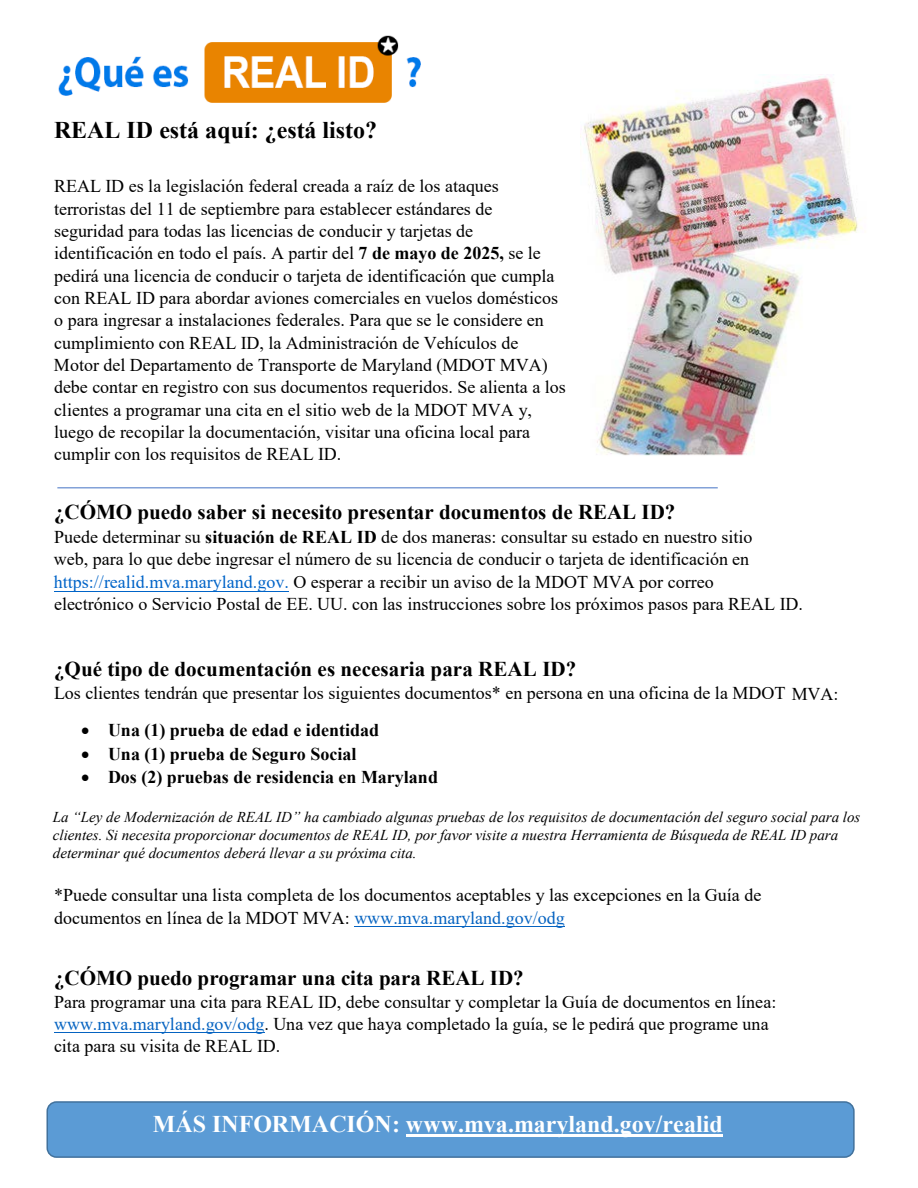
<style>
.page{position:relative;width:918px;height:1188px;background:#fff}
.page>*{position:absolute;margin:0;border:0;box-sizing:border-box;transform-origin:0 0}
.t1{font:700 24px "Times New Roman";color:#fff}
.t2{font:700 24px "Times New Roman";color:#000}
.t3{font:700 21px "Times New Roman";color:#000}
.t4{font:18px/22.4px "Times New Roman";color:#000}
.t5{font:700 18px "Times New Roman";color:#000}
.t6{font:italic 15px/18px "Times New Roman";color:#000}
.s1{font-weight:700}
.s2{color:#0064c8}
.s3{color:#0563c1}
</style>
<div class="page">
<img style="left:58px;top:35px;width:363px;height:68px">
<hr style="left:354px;top:926px;width:211px;height:1px;background:#0563c1">
<hr style="left:54px;top:1032px;width:210px;height:1px;background:#0563c1">
<img style="left:580px;top:74px;width:282px;height:382px">
<hr style="left:57px;top:487px;width:661px;height:1px;background:#4472c4">
<div style="left:47px;top:1102px;width:807px;height:55px;background:#5b9bd5;border-radius:9px"></div>
<div style="left:46px;top:1101px;width:809px;height:57px;border:2px solid #41719c;border-radius:9px"></div>
<hr style="left:406px;top:1134px;width:317px;height:3px;background:#fff">
<hr style="left:54px;top:591px;width:235px;height:1px;background:#0064c8">
<h1 class="t2" style="left:54px;top:113px;width:325px">REAL ID está aquí: ¿está listo?</h1>
<p class="t4" style="left:54px;top:174px;width:513px">REAL ID es la legislación federal creada a raíz de los ataques terroristas del 11 de septiembre para establecer estándares de seguridad para todas las licencias de conducir y tarjetas de identificación en todo el país. A partir del <span class="s1">7 de mayo de 2025,</span> se le pedirá una licencia de conducir o tarjeta de identificación que cumpla con REAL ID para abordar aviones comerciales en vuelos domésticos o para ingresar a instalaciones federales. Para que se le considere en cumplimiento con REAL ID, la Administración de Vehículos de Motor del Departamento de Transporte de Maryland (MDOT MVA) debe contar en registro con sus documentos requeridos. Se alienta a los clientes a programar una cita en el sitio web de la MDOT MVA y, luego de recopilar la documentación, visitar una oficina local para cumplir con los requisitos de REAL ID.</p>
<p class="t3" style="left:54px;top:497px;width:623px">¿CÓMO puedo saber si necesito presentar documentos de REAL ID?</p>
<p class="t4" style="left:54px;top:525px;width:750px">Puede determinar su <span class="s1">situación de REAL ID</span> de dos maneras: consultar su estado en nuestro sitio<br>web, para lo que debe ingresar el número de su licencia de conducir o tarjeta de identificación en <span class="s2">https://realid.mva.maryland.gov.</span> O esperar a recibir un aviso de la MDOT MVA por correo<br>electrónico o Servicio Postal de EE. UU. con las instrucciones sobre los próximos pasos para REAL ID.</p>
<p class="t3" style="left:54px;top:654px;width:524px">¿Qué tipo de documentación es necesaria para REAL ID?</p>
<p class="t4" style="left:54px;top:682px;width:786px">Los clientes tendrán que presentar los siguientes documentos* en persona en una oficina de la MDOT MVA:</p>
<p class="t5" style="left:81px;top:717px;width:300px">• Una (1) prueba de edad e identidad</p>
<p class="t5" style="left:81px;top:741px;width:277px">• Una (1) prueba de Seguro Social</p>
<p class="t5" style="left:81px;top:764px;width:359px">• Dos (2) pruebas de residencia en Maryland</p>
<p class="t6" style="left:53px;top:807px;width:809px">La “Ley de Modernización de REAL ID” ha cambiado algunas pruebas de los requisitos de documentación del seguro social para los clientes. Si necesita proporcionar documentos de REAL ID, por favor visite a nuestra Herramienta de Búsqueda de REAL ID para determinar qué documentos deberá llevar a su próxima cita.</p>
<p class="t4" style="left:54px;top:884px;width:709px">*Puede consultar una lista completa de los documentos aceptables y las excepciones en la Guía de documentos en línea de la MDOT MVA: <span class="s3">www.mva.maryland.gov/odg</span></p>
<p class="t3" style="left:54px;top:962px;width:471px">¿CÓMO puedo programar una cita para REAL ID?</p>
<p class="t4" style="left:54px;top:990px;width:724px">Para programar una cita para REAL ID, debe consultar y completar la Guía de documentos en línea: <span class="s3">www.mva.maryland.gov/odg</span>. Una vez que haya completado la guía, se le pedirá que programe una cita para su visita de REAL ID.</p>
<h1 class="t1" style="left:153px;top:1106px;width:571px">MÁS INFORMACIÓN: www.mva.maryland.gov/realid</h1>
</div>
